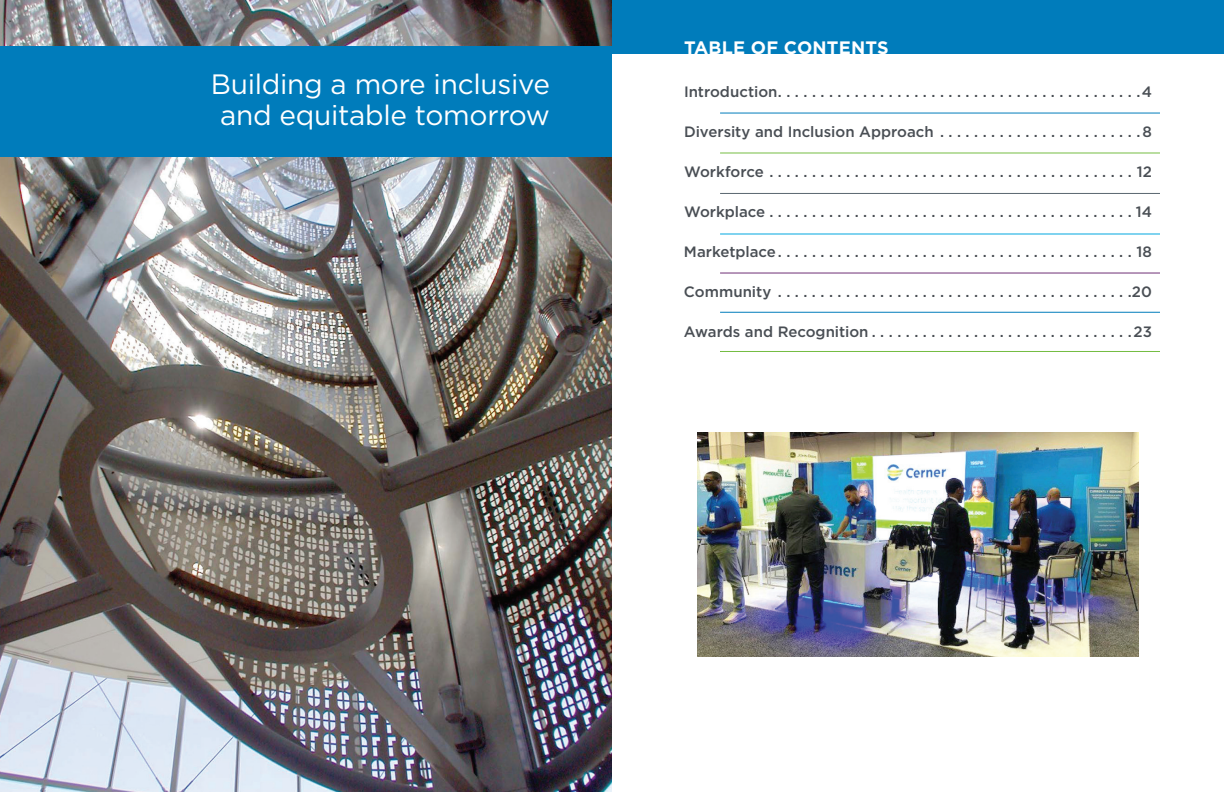
<style>
.page{position:relative;width:1224px;height:792px;background:#fff}
.page>*{position:absolute;margin:0;border:0;box-sizing:border-box;transform-origin:0 0}
.t1{font:28px/31px "Gotham";letter-spacing:-.01em;color:#fff;text-align:center}
.t2{font:700 18px "Gotham";letter-spacing:.01em;color:#fff}
.t3{font:500 15px "Gotham";color:#494e54}
</style>
<div class="page">
<img style="left:0;top:0;width:612px;height:792px">
<div style="left:612px;top:0;width:612px;height:54px;background:#007cbb"></div>
<div style="left:0;top:46px;width:612px;height:111px;background:#007cbb"></div>
<img style="left:698px;top:433px;width:440px;height:223px">
<hr style="left:720px;top:113px;width:440px;height:1px;background:#007cbb">
<hr style="left:720px;top:152px;width:440px;height:1px;background:#75bd43">
<hr style="left:720px;top:193px;width:440px;height:1px;background:#5a6670">
<hr style="left:720px;top:233px;width:440px;height:1px;background:#00a7e0">
<hr style="left:720px;top:273px;width:440px;height:1px;background:#6e2f76">
<hr style="left:720px;top:312px;width:440px;height:1px;background:#007cbb">
<hr style="left:720px;top:351px;width:440px;height:1px;background:#75bd43">
<h1 class="t1" style="left:211px;top:68px;width:341px">Building a more inclusive and equitable tomorrow</h1>
<p class="t2" style="left:684px;top:36px;width:206px">TABLE OF CONTENTS</p>
<p class="t3" style="left:684px;top:82px;width:469px">Introduction . . . . . . . . . . . . . . . . . . . . . . . . . . . . . . . . . . . . . . . . . . 4</p>
<p class="t3" style="left:684px;top:122px;width:469px">Diversity and Inclusion Approach . . . . . . . . . . . . . . . . . . . . . . . 8</p>
<p class="t3" style="left:684px;top:162px;width:469px">Workforce . . . . . . . . . . . . . . . . . . . . . . . . . . . . . . . . . . . . . . . . . . . 12</p>
<p class="t3" style="left:684px;top:202px;width:469px">Workplace . . . . . . . . . . . . . . . . . . . . . . . . . . . . . . . . . . . . . . . . . . 14</p>
<p class="t3" style="left:684px;top:242px;width:469px">Marketplace . . . . . . . . . . . . . . . . . . . . . . . . . . . . . . . . . . . . . . . . . . 18</p>
<p class="t3" style="left:684px;top:282px;width:469px">Community . . . . . . . . . . . . . . . . . . . . . . . . . . . . . . . . . . . . . . . . . 20</p>
<p class="t3" style="left:684px;top:322px;width:470px">Awards and Recognition . . . . . . . . . . . . . . . . . . . . . . . . . . . . . . 23</p>
</div>
